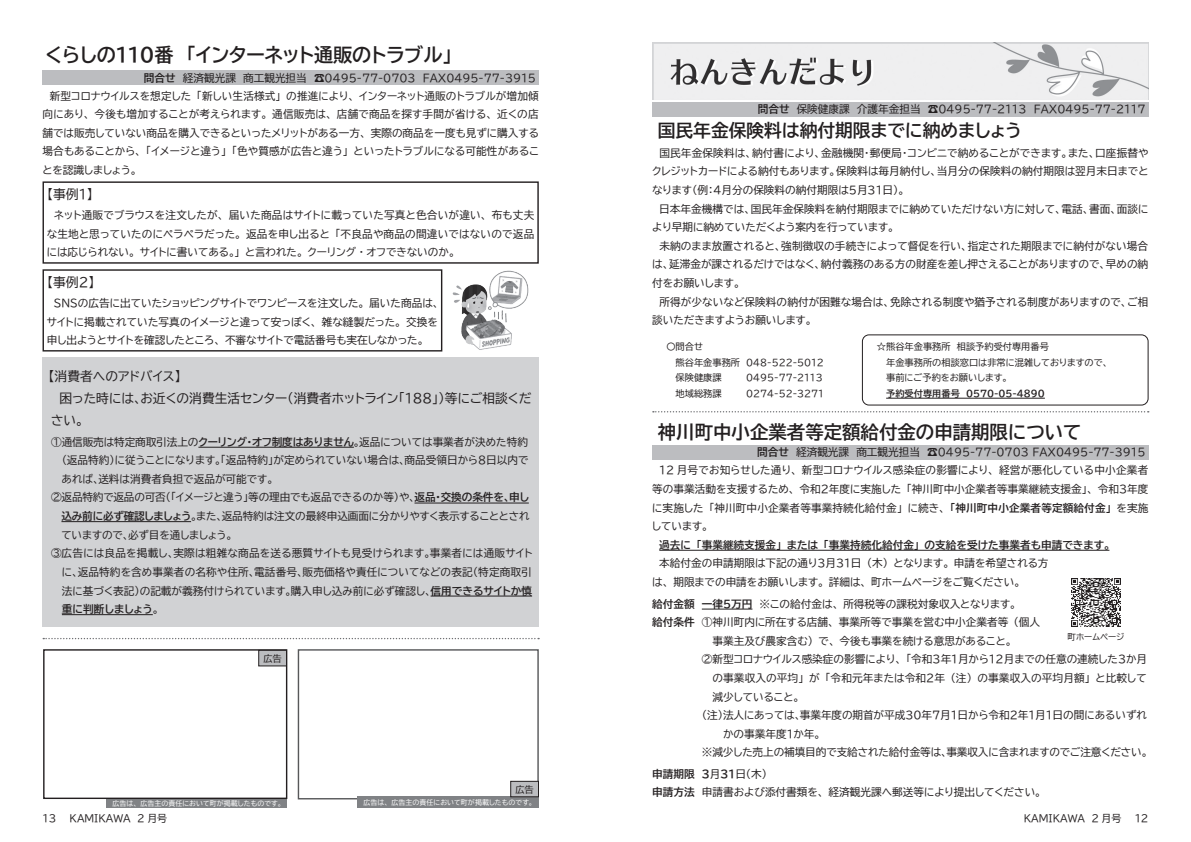
<style>
.page{position:relative;width:1191px;height:842px;background:#fff}
.page>*{position:absolute;margin:0;border:0;box-sizing:border-box;transform-origin:0 0}
.t1{font:19.1px "BIZ UDP Gothic Bold";color:#231f20}
.t2{font:18.4px "BIZ UDP Gothic Bold";color:#231f20}
.t3{font:17.7px "BIZ UDP Gothic Bold";color:#231f20}
.t4{font:12.8px/22.3px "BIZ UDP Gothic";color:#231f20}
.t5{font:10.6px/18.6px "BIZ UDP Gothic";color:#231f20}
.t6{font:10.6px/18.6px "BIZ UDP Gothic";letter-spacing:.02em;color:#231f20;text-align:right}
.t7{font:10.6px "BIZ UDP Gothic Bold";color:#231f20}
.t8{font:10.6px "BIZ UDP Gothic";letter-spacing:-.02em;color:#231f20}
.t9{font:9.9px "BIZ UDP Gothic";color:#231f20}
.t10{font:9.2px/15.6px "BIZ UDP Gothic";color:#231f20}
.t11{font:9.2px "BIZ UDP Gothic Bold";color:#231f20}
.t12{font:8.5px "BIZ UDP Gothic";color:#231f20}
.t13{font:7px "BIZ UDP Gothic";color:#fff}
.s1{font-family:"BIZ UDP Gothic Bold"}
.s2{font-family:"BIZ UDP Gothic"}
</style>
<div class="page">
<div style="left:43px;top:71px;width:496px;height:14px;background:#bcbdc0"></div>
<div style="left:43px;top:357px;width:496px;height:269px;background:#d1d2d4"></div>
<hr style="left:198px;top:447px;width:156px;height:1px;background:#231f20">
<hr style="left:414px;top:503px;width:115px;height:1px;background:#231f20">
<hr style="left:61px;top:521px;width:130px;height:1px;background:#231f20">
<hr style="left:430px;top:596px;width:102px;height:1px;background:#231f20">
<hr style="left:62px;top:614px;width:91px;height:1px;background:#231f20">
<div style="left:43px;top:181px;width:496px;height:83px;border:1px solid #231f20"></div>
<div style="left:43px;top:269px;width:399px;height:82px;border:1px solid #231f20"></div>
<img style="left:452px;top:270px;width:77px;height:80px">
<div style="left:298px;top:649px;width:241px;height:150px;border:1px solid #57585a"></div>
<div style="left:357px;top:797px;width:182px;height:11px;background:#808285"></div>
<div style="left:511px;top:781px;width:27px;height:16px;background:#bcbdc0"></div>
<div style="left:510px;top:781px;width:29px;height:16px;border:1px solid #231f20"></div>
<div style="left:107px;top:799px;width:180px;height:9px;background:#808285"></div>
<div style="left:43px;top:649px;width:244px;height:150px;border:1px solid #231f20"></div>
<div style="left:259px;top:650px;width:27px;height:16px;background:#bcbdc0"></div>
<div style="left:258px;top:650px;width:29px;height:16px;border:1px solid #231f20"></div>
<svg style="left:43px;top:638px;width:496px;height:1px"></svg>
<img style="left:652px;top:43px;width:496px;height:56px">
<div style="left:652px;top:102px;width:496px;height:14px;background:#bcbdc0"></div>
<hr style="left:886px;top:398px;width:159px;height:1px;background:#231f20">
<div style="left:862px;top:334px;width:286px;height:71px;border:1px solid #231f20;border-radius:7px"></div>
<svg style="left:653px;top:411px;width:495px;height:1px"></svg>
<div style="left:652px;top:445px;width:496px;height:14px;background:#bcbdc0"></div>
<hr style="left:659px;top:550px;width:450px;height:1px;background:#231f20">
<hr style="left:702px;top:609px;width:50px;height:1px;background:#231f20">
<img style="left:1071px;top:578px;width:49px;height:48px">
<h1 class="t1" style="left:45px;top:45px;width:408px">くらしの１１０番　「インターネット通販のトラブル「</h1>
<p class="t5" style="left:286px;top:87px;width:254px">の推進により、インターネット通販のトラブルが増加傾</p>
<p class="t5" style="left:144px;top:69px;width:393px"><span class="s1">問合せ</span>　経済観光課　商工観光担当　☎０４９５-７７-0703　FAX０４９５-７７-3915</p>
<p class="t5" style="left:197px;top:87px;width:86px">「新しい生活様式」</p>
<p class="t5" style="left:43px;top:87px;width:150px">　新型コロナウイルスを想定した</p>
<p class="t6" style="left:43px;top:105px;width:498px">向にあり、今後も増加することが考えられます。通信販売は、店舗で商品を探す手間が省ける、近くの店</p>
<p class="t5" style="left:43px;top:124px;width:498px">舗では販売していない商品を購入できるといったメリットがある一方、実際の商品を一度も見ずに購入する</p>
<p class="t5" style="left:354px;top:142px;width:187px">といったトラブルになる可能性があるこ</p>
<p class="t5" style="left:43px;top:142px;width:307px">場合もあることから、「イメージと違う」「色や質感が広告と違う」とを認識しましょう。</p>
<p class="t4" style="left:47px;top:183px;width:48px">【事例１【</p>
<p class="t6" style="left:54px;top:206px;width:482px">ネット通販でブラウスを注文したが、届いた商品はサイトに載っていた写真と色合いが違い、布も丈夫「不良品や商品の間違いではないので返品</p>
<p class="t6" style="left:245px;top:224px;width:212px;text-align:left;text-indent:-198px">な生地と思っていたのにペラペラだった。返品を申し出ると<br>と言われた。クーリング・オフできないのか。</p>
<p class="t5" style="left:47px;top:243px;width:194px">には応じられない。サイトに書いてある。」</p>
<p class="t4" style="left:47px;top:271px;width:49px">【事例２【</p>
<p class="t5" style="left:47px;top:294px;width:394px;text-align:justify">　ＳＮＳの広告に出ていたショッピングサイトでワンピースを注文した。届いた商品は、サイトに掲載されていた写真のイメージと違って安っぽく、雑な縫製だった。交換を申し出ようとサイトを確認したところ、不審なサイトで電話番号も実在しなかった。</p>
<p class="t4" style="left:48px;top:365px;width:485px">【消費者へのアドバイス【<br>　困った時には、お近くの消費生活センター（消費者ホットライン「188」）等にご相談ください。</p>
<p class="t5" style="left:51px;top:432px;width:478px">①通信販売は特定商取引法上の<span class="s1">クーリング・オフ制度はありません</span>。返品については事業者が決めた特約</p>
<p class="t5" style="left:62px;top:451px;width:468px">（返品特約）に従うことになります。「返品特約」が定められていない場合は、商品受領日から８日以内で</p>
<p class="t5" style="left:62px;top:469px;width:214px">あれば、送料は消費者負担で返品が可能です。</p>
<p class="t8" style="left:51px;top:492px;width:479px">②返品特約で返品の可否（「イメージと違う」等の理由でも返品できるのか等や） 、<span class="s1">返品・交換の条件を、申し</span></p>
<p class="t5" style="left:61px;top:507px;width:469px"><span class="s1">込み前に必ず確認しましょう</span>。また、返品特約は注文の最終申込画面に分かりやすく表示することとされ</p>
<p class="t5" style="left:61px;top:525px;width:173px">ていますので、必ず目を通しましょう。</p>
<p class="t6" style="left:51px;top:544px;width:483px">③広告には良品を掲載し、実際は粗雑な商品を送る悪質サイトも見受けられます。事業者には通販サイト</p>
<p class="t5" style="left:62px;top:563px;width:471px">に、返品特約を含め事業者の名称や住所、電話番号、販売価格や責任についてなどの表記（特定商取引</p>
<p class="t5" style="left:62px;top:581px;width:472px">法に基づく表記）の記載が義務付けられています。購入申し込み前に必ず確認し、<span class="s1">信用できるサイトか慎</span></p>
<p class="t7" style="left:62px;top:604px;width:99px">重に判断しましょう<span class="s2">。</span></p>
<p class="t10" style="left:263px;top:650px;width:20px">広告</p>
<p class="t13" style="left:112px;top:800px;width:171px">広告は、広告主の責任において町が掲載したものです。</p>
<p class="t9" style="left:43px;top:814px;width:126px">13　　KAMIKAWA　2 月号</p>
<p class="t10" style="left:515px;top:781px;width:20px">広告</p>
<p class="t13" style="left:363px;top:799px;width:171px">広告は、広告主の責任において町が掲載したものです。</p>
<p class="t5" style="left:758px;top:100px;width:389px"><span class="s1">問合せ</span>　保険健康課　介護年金担当　☎０４９５-７７-２１１3　FAX０４９５-７７-２１１７</p>
<h3 class="t3" style="left:658px;top:122px;width:366px">国民年金保険料は納付期限までに納めましょう</h3>
<p class="t5" style="left:652px;top:143px;width:498px">　国民年金保険料は、納付書により、金融機関・郵便局・コンビニで納めることができます。また、口座振替やクレジットカードによる納付もあります。保険料は毎月納付し、当月分の保険料の納付期限は翌月末日までとなります例（ ：４月分の保険料の納付期限は５月３１日。(<br>　日本年金機構では、国民年金保険料を納付期限までに納めていただけない方に対して、電話、書面、面談により早期に納めていただくよう案内を行っています。<br>　未納のまま放置されると、強制徴収の手続きによって督促を行い、指定された期限までに納付がない場合は、延滞金が課されるだけではなく、納付義務のある方の財産を差し押さえることがありますので、早めの納付をお願いします。<br>　所得が少ないなど保険料の納付が困難な場合は、免除される制度や猶予される制度がありますので、ご相談いただきますようお願いします。</p>
<p class="t10" style="left:666px;top:339px;width:38px">〇問合せ</p>
<p class="t10" style="left:746px;top:354px;width:79px">048-522-5012</p>
<p class="t10" style="left:886px;top:339px;width:224px;text-indent:-9px">☆熊谷年金事務所　相談予約受付専用番号<br>年金事務所の相談窓口は非常に混雑しておりますので、事前にご予約をお願いします。</p>
<p class="t11" style="left:966px;top:389px;width:80px">０５７０-０５-４８９０</p>
<p class="t10" style="left:675px;top:354px;width:66px">熊谷年金事務所</p>
<p class="t10" style="left:675px;top:370px;width:48px">保険健康課</p>
<p class="t10" style="left:746px;top:370px;width:78px">0495-77-2113</p>
<p class="t11" style="left:886px;top:389px;width:75px">予約受付専用番号</p>
<h2 class="t2" style="left:658px;top:422px;width:425px">神川町中小企業者等定額給付金の申請期限について</h2>
<p class="t5" style="left:652px;top:443px;width:498px;line-height:18.3px;text-align:right"><span class="s1">問合せ</span>　経済観光課　商工観光担当　☎0495-77-0703 FAX0495-77-3915<br>　12 月号でお知らせした通り、新型コロナウイルス感染症の影響により、経営が悪化している中小企業者「神川町中小企業者等事業継続支援金」、令和３年度</p>
<p class="t10" style="left:675px;top:386px;width:48px">地域総務課</p>
<p class="t10" style="left:746px;top:386px;width:79px">0274-52-3271</p>
<p class="t5" style="left:652px;top:480px;width:250px">等の事業活動を支援するため、令和２年度に実施した</p>
<p class="t5" style="left:709px;top:498px;width:195px">「神川町中小企業者等事業持続化給付金」</p>
<p class="t5" style="left:652px;top:498px;width:58px">に実施したしています。</p>
<p class="t7" style="left:907px;top:502px;width:205px"><span class="s2">に続き、</span>「神川町中小企業者等定額給付金」</p>
<p class="t5" style="left:1116px;top:498px;width:33px">を実施</p>
<p class="t7" style="left:823px;top:539px;width:97px">「事業持続化給付金」</p>
<p class="t7" style="left:696px;top:539px;width:87px">「事業継続支援金」</p>
<p class="t7" style="left:924px;top:539px;width:187px">の支給を受けた事業者も申請できます。</p>
<p class="t7" style="left:652px;top:539px;width:40px">　過去に</p>
<p class="t7" style="left:787px;top:539px;width:33px">または</p>
<p class="t5" style="left:652px;top:554px;width:370px">　本給付金の申請期限は下記の通り３月３１日<br>は、期限までの申請をお願いします。詳細は、町ホームページをご覧ください。</p>
<p class="t5" style="left:702px;top:594px;width:316px"><span class="s1">一律５万円</span>　※この給付金は、所得税等の課税対象収入となります。</p>
<p class="t5" style="left:893px;top:554px;width:157px">となります。申請を希望される方</p>
<p class="t5" style="left:867px;top:554px;width:23px">木（ ）</p>
<p class="t7" style="left:652px;top:598px;width:44px">給付金額</p>
<p class="t5" style="left:818px;top:613px;width:195px;text-indent:-166px"><span class="s1">給付条件</span>　①神川町内に所在する店舗、事業所等で事業を営む中小企業者等で、今後も事業を続ける意思があること。</p>
<p class="t5" style="left:1013px;top:613px;width:28px">（個人</p>
<p class="t12" style="left:1067px;top:632px;width:58px">町ホームページ</p>
<p class="t5" style="left:712px;top:631px;width:102px">事業主及び農家含む）</p>
<p class="t5" style="left:702px;top:650px;width:447px">②新型コロナウイルス感染症の影響により、「令和３年１月から１２月までの任意の連続した３か月</p>
<p class="t5" style="left:1095px;top:669px;width:53px">と比較して</p>
<p class="t5" style="left:825px;top:669px;width:121px">「令和元年または令和２年</p>
<p class="t5" style="left:950px;top:669px;width:23px">注（ ）</p>
<p class="t5" style="left:712px;top:669px;width:93px">の事業収入の平均」</p>
<p class="t5" style="left:712px;top:687px;width:89px">減少していること。</p>
<p class="t5" style="left:702px;top:706px;width:446px">注（ ）法人にあっては、事業年度の期首が平成３０年７月１日から令和２年１月１日の間にあるいずれ</p>
<p class="t5" style="left:723px;top:724px;width:99px">かの事業年度１か年。</p>
<p class="t5" style="left:702px;top:743px;width:448px">※減少した売上の補填目的で支給された給付金等は、事業収入に含まれますのでご注意ください。</p>
<p class="t5" style="left:702px;top:764px;width:67px"><span class="s1">3</span>月<span class="s1">31</span>日木( (</p>
<p class="t5" style="left:977px;top:669px;width:114px">の事業収入の平均月額」</p>
<p class="t5" style="left:809px;top:669px;width:12px">が</p>
<p class="t7" style="left:652px;top:768px;width:44px">申請期限</p>
<p class="t5" style="left:652px;top:783px;width:391px"><span class="s1">申請方法</span>　申請書および添付書類を、経済観光課へ郵送等により提出してください。</p>
<p class="t9" style="left:1023px;top:814px;width:99px">KAMIKAWA　2 月号</p>
<p class="t9" style="left:1134px;top:814px;width:15px">12</p>
</div>
